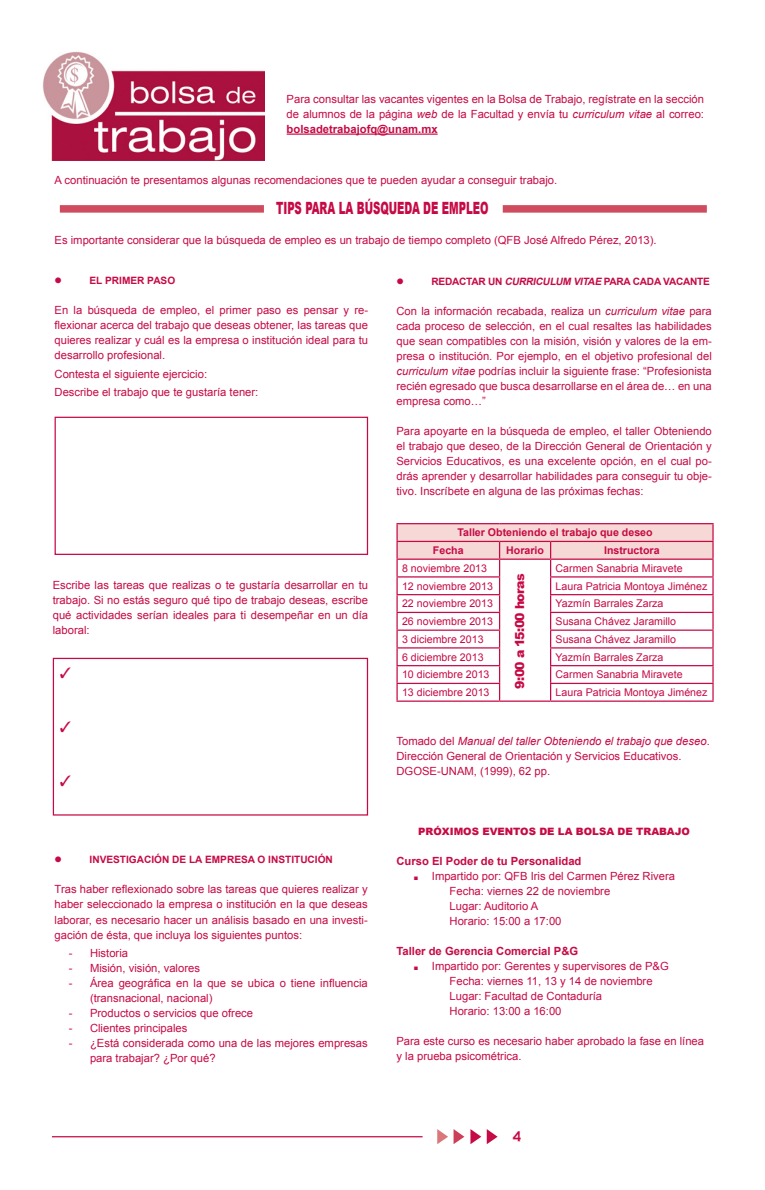
<style>
.page{position:relative;width:765px;height:1190px;background:#fff}
.page>*{position:absolute;margin:0;border:0;box-sizing:border-box;transform-origin:0 0}
.t1{font:900 16.88px "Arial";color:#c60a45;scale:.6 1}
.t2{font:700 15px "Teen";color:#c60a45}
.t3{font:900 12.5px "Arial";letter-spacing:-.05em;color:#c60a45}
.t4{font:11.25px/15px "Arial";color:#c60a45;text-align:justify}
.t5{font:700 11.25px "Arial";color:#c60a45}
.t6{font:10.62px "Arial";color:#c60a45}
.t7{font:700 10.62px "Arial";color:#c60a45}
.t8{font:700 10.12px "Arial";color:#c60a45}
.t9{font:700 10.12px "Arial";letter-spacing:-.025em;color:#c60a45}
.t10{font:900 10.12px "Arial";color:#c60a45}
.t11{font:10px "Wingdings";color:#c60a45}
.s1{font-style:italic}
.s2{font-weight:700}
</style>
<div class="page">
<hr style="left:52px;top:1135px;width:371px;height:2px;background:#c60a45">
<svg style="left:487px;top:1129px;width:11px;height:14px"></svg>
<svg style="left:470px;top:1129px;width:11px;height:14px"></svg>
<svg style="left:454px;top:1129px;width:10px;height:14px"></svg>
<svg style="left:437px;top:1129px;width:11px;height:14px"></svg>
<img style="left:43px;top:51px;width:222px;height:109px">
<hr style="left:287px;top:133px;width:151px;height:2px;background:#c60a45">
<div style="left:60px;top:205px;width:204px;height:7px;background:#cf4c5e"></div>
<div style="left:503px;top:205px;width:204px;height:7px;background:#cf4c5e"></div>
<hr style="left:500px;top:700px;width:51px;height:1px;background:#c60a45">
<hr style="left:396px;top:700px;width:104px;height:1px;background:#c60a45">
<svg style="left:396px;top:523px;width:318px;height:177px"></svg>
<hr style="left:551px;top:700px;width:163px;height:1px;background:#c60a45">
<div style="left:55px;top:416px;width:313px;height:139px;border:1px solid #c60a45"></div>
<div style="left:53px;top:657px;width:315px;height:158px;border:1px solid #c60a45"></div>
<p class="t4" style="left:287px;top:92px;width:419px">Para consultar las vacantes vigentes en la Bolsa de Trabajo, regístrate en la sección de alumnos de la página <span class="s1">web</span> de la Facultad y envía tu <span class="s1">curriculum vitae</span> al correo: <span class="s2">bolsadetrabajofq@unam.mx</span></p>
<p class="t4" style="left:55px;top:172px;width:504px">A continuación te presentamos algunas recomendaciones que te pueden ayudar a conseguir trabajo.</p>
<p class="t1" style="left:276px;top:195px;width:356px">TIPS PARA LA BÚSQUEDA DE EMPLEO</p>
<p class="t4" style="left:55px;top:232px;width:604px">Es importante considerar que la búsqueda de empleo es un trabajo de tiempo completo (QFB José Alfredo Pérez, 2013).</p>
<p class="t11" style="left:55px;top:275px;width:9px">●</p>
<p class="t8" style="left:90px;top:274px;width:87px">EL PRIMER PASO</p>
<p class="t4" style="left:55px;top:303px;width:315px">En la búsqueda de empleo, el primer paso es pensar y re&shy;flexionar acerca del trabajo que deseas obtener, las tareas que quieres realizar y cuál es la empresa o institución ideal para tu desarrollo profesional.</p>
<p class="t4" style="left:55px;top:366px;width:154px">Contesta el siguiente ejercicio:</p>
<p class="t4" style="left:55px;top:385px;width:205px">Describe el trabajo que te gustaría tener:</p>
<p class="t11" style="left:396px;top:276px;width:9px">●</p>
<p class="t9" style="left:431px;top:275px;width:280px">REDACTAR UN <span class="s1">CURRICULUM VITAE</span> PARA CADA VACANTE</p>
<p class="t4" style="left:396px;top:304px;width:317px">Con la información recabada, realiza un <span class="s1">curriculum vitae</span> para cada proceso de selección, en el cual resaltes las habilidades que sean compatibles con la misión, visión y valores de la em&shy;presa o institución. Por ejemplo, en el objetivo profesional del <span class="s1">curriculum vitae</span> podrías incluir la siguiente frase: “Profesionista recién egresado que busca desarrollarse en el área de… en una empresa como…”</p>
<p class="t4" style="left:396px;top:424px;width:317px">Para apoyarte en la búsqueda de empleo, el taller Obteniendo el trabajo que deseo, de la Dirección General de Orientación y Servicios Educativos, es una excelente opción, en el cual po&shy;drás aprender y desarrollar habilidades para conseguir tu obje&shy;tivo. Inscríbete en alguna de las próximas fechas:</p>
<p class="t4" style="left:53px;top:577px;width:317px">Escribe las tareas que realizas o te gustaría desarrollar en tu trabajo. Si no estás seguro qué tipo de trabajo deseas, escribe qué actividades serían ideales para ti desempeñar en un día laboral:</p>
<p class="t11" style="left:55px;top:854px;width:9px">●</p>
<p class="t8" style="left:90px;top:853px;width:245px">INVESTIGACIÓN DE LA EMPRESA O INSTITUCIÓN</p>
<p class="t4" style="left:55px;top:882px;width:315px">Tras haber reflexionado sobre las tareas que quieres realizar y haber seleccionado la empresa o institución en la que deseas laborar, es necesario hacer un análisis basado en una investi&shy;gación de ésta, que incluya los siguientes puntos:</p>
<p class="t4" style="left:69px;top:945px;width:61px">- Historia</p>
<p class="t4" style="left:69px;top:960px;width:133px">- Misión, visión, valores</p>
<p class="t4" style="left:90px;top:975px;width:279px;text-indent:-21px">- Área geográfica en la que se ubica o tiene influencia (transnacional, nacional)</p>
<p class="t4" style="left:69px;top:1005px;width:186px">- Productos o servicios que ofrece</p>
<p class="t4" style="left:69px;top:1020px;width:120px">- Clientes principales</p>
<p class="t4" style="left:90px;top:1035px;width:279px;text-indent:-21px">- ¿Está considerada como una de las mejores empresas para trabajar? ¿Por qué?</p>
<p class="t7" style="left:457px;top:525px;width:197px">Taller Obteniendo el trabajo que deseo</p>
<p class="t7" style="left:433px;top:543px;width:32px">Fecha</p>
<p class="t7" style="left:506px;top:543px;width:39px">Horario</p>
<p class="t7" style="left:604px;top:543px;width:57px">Instructora</p>
<p class="t6" style="left:402px;top:561px;width:87px">8 noviembre 2013</p>
<p class="t6" style="left:556px;top:561px;width:128px">Carmen Sanabria Miravete</p>
<p class="t6" style="left:402px;top:579px;width:92px">12 noviembre 2013</p>
<p class="t6" style="left:556px;top:579px;width:153px">Laura Patricia Montoya Jiménez</p>
<p class="t6" style="left:402px;top:596px;width:92px">22 noviembre 2013</p>
<p class="t6" style="left:556px;top:596px;width:109px">Yazmín Barrales Zarza</p>
<p class="t6" style="left:402px;top:614px;width:92px">26 noviembre 2013</p>
<p class="t6" style="left:556px;top:614px;width:122px">Susana Chávez Jaramillo</p>
<p class="t6" style="left:402px;top:632px;width:83px">3 diciembre 2013</p>
<p class="t6" style="left:556px;top:632px;width:122px">Susana Chávez Jaramillo</p>
<p class="t6" style="left:402px;top:649px;width:83px">6 diciembre 2013</p>
<p class="t6" style="left:556px;top:649px;width:109px">Yazmín Barrales Zarza</p>
<p class="t6" style="left:402px;top:667px;width:89px">10 diciembre 2013</p>
<p class="t6" style="left:556px;top:667px;width:128px">Carmen Sanabria Miravete</p>
<p class="t6" style="left:402px;top:685px;width:89px">13 diciembre 2013</p>
<p class="t6" style="left:556px;top:685px;width:153px">Laura Patricia Montoya Jiménez</p>
<p class="t3" style="left:511px;top:688px;width:117px;rotate:-90deg">9:00 a 15:00 horas</p>
<p class="t4" style="left:396px;top:733px;width:315px;text-align:left">Tomado del <span class="s1">Manual del taller Obteniendo el trabajo que deseo</span>.<br>Dirección General de Orientación y Servicios Educativos.<br>DGOSE-UNAM, (1999), 62 pp.</p>
<p class="t10" style="left:418px;top:823px;width:273px">PRÓXIMOS EVENTOS DE LA BOLSA DE TRABAJO</p>
<p class="t5" style="left:396px;top:853px;width:187px">Curso El Poder de tu Personalidad</p>
<p class="t4" style="left:414px;top:868px;width:262px">■ Impartido por: QFB Iris del Carmen Pérez Rivera</p>
<p class="t4" style="left:450px;top:883px;width:162px;text-align:left">Fecha: viernes 22 de noviembre<br>Lugar: Auditorio A<br>Horario: 15:00 a 17:00</p>
<p class="t5" style="left:396px;top:943px;width:183px">Taller de Gerencia Comercial P&amp;G</p>
<p class="t4" style="left:414px;top:958px;width:256px">■ Impartido por: Gerentes y supervisores de P&amp;G</p>
<p class="t4" style="left:450px;top:973px;width:205px;text-align:left">Fecha: viernes 11, 13 y 14 de noviembre<br>Lugar: Facultad de Contaduría<br>Horario: 13:00 a 16:00</p>
<p class="t4" style="left:396px;top:1033px;width:309px">Para este curso es necesario haber aprobado la fase en línea y la prueba psicométrica.</p>
<h2 class="t2" style="left:513px;top:1127px;width:10px">4</h2>
</div>
